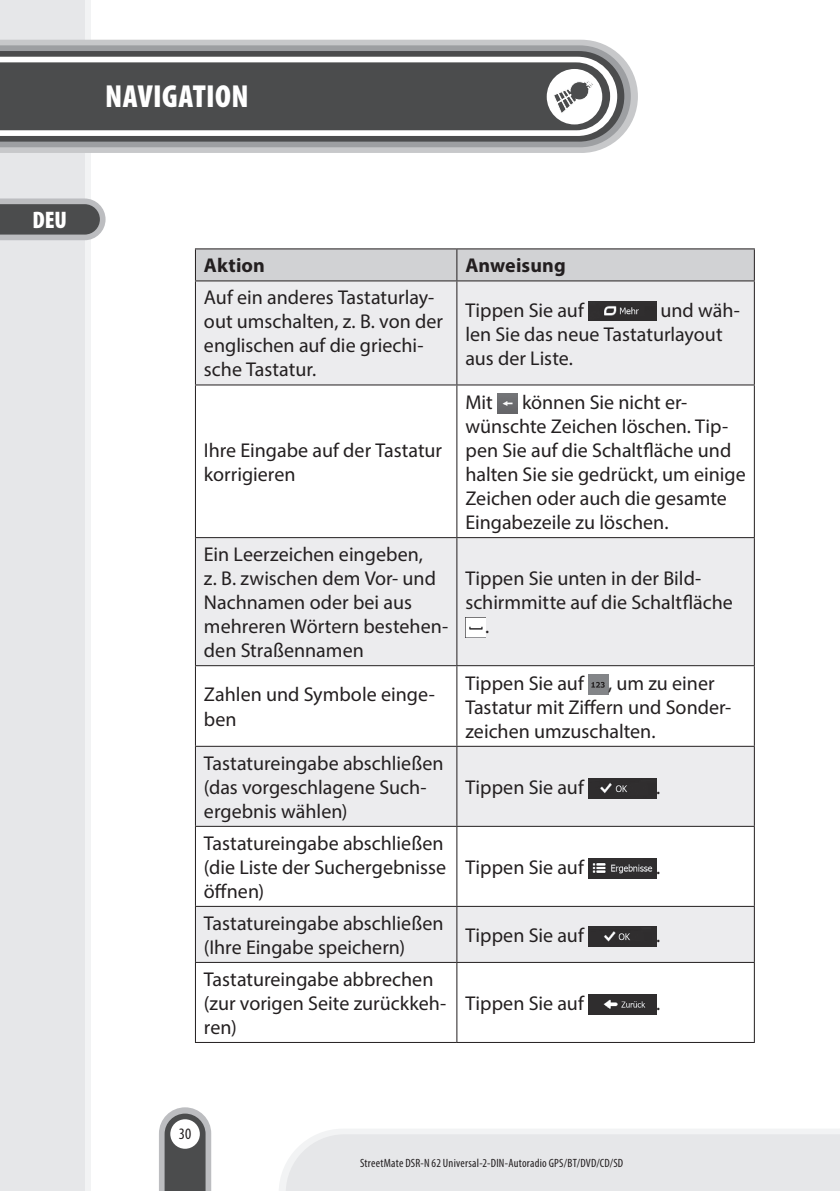
<style>
.page{position:relative;width:840px;height:1191px;background:#fff}
.page>*{position:absolute;margin:0;border:0;box-sizing:border-box;transform-origin:0 0}
.t1{font:900 condensed 32px "Myriad Pro";letter-spacing:.01em;color:#fff}
.t2{font:900 condensed 24px "Myriad Pro";color:#fff}
.t3{font:20px/24px "Myriad Pro";color:#231f20}
.t4{font:700 20px "Myriad Pro";letter-spacing:.005em;color:#231f20}
.t5{font:condensed 16px "Myriad Pro";color:#231f20}
.t6{font:condensed 12px "Myriad Pro";letter-spacing:.02em;color:#231f20}
</style>
<div class="page">
<div style="left:0;top:0;width:85px;height:1191px;background:#e6e7e9"></div>
<div style="left:85px;top:0;width:6px;height:1191px;background:#f2f3f4"></div>
<svg style="left:159px;top:1107px;width:52px;height:84px"></svg>
<svg style="left:279px;top:1129px;width:561px;height:62px;background:#e7e8ea"></svg>
<svg style="left:0;top:198px;width:105px;height:42px;background:#737476"></svg>
<svg style="left:0;top:40px;width:637px;height:113px;background:#cccdce"></svg>
<svg style="left:0;top:45px;width:630px;height:102px;background:#a4a6a9"></svg>
<svg style="left:0;top:51px;width:624px;height:91px;background:#5a5b5c"></svg>
<svg style="left:0;top:57px;width:617px;height:79px"></svg>
<div style="left:0;top:62px;width:609px;height:68px;background:#4b4c4d"></div>
<div style="left:546px;top:69px;width:56px;height:55px;background:#fff;border-radius:50%"></div>
<svg style="left:554px;top:81px;width:39px;height:32px"></svg>
<div style="left:196px;top:249px;width:557px;height:31px;background:#d1d2d4"></div>
<div style="left:196px;top:281px;width:557px;height:103px;background:#ececee"></div>
<svg style="left:196px;top:385px;width:557px;height:657px"></svg>
<hr style="left:195px;top:538px;width:1px;height:127px;background:#231f20">
<hr style="left:456px;top:538px;width:1px;height:127px;background:#231f20">
<hr style="left:753px;top:538px;width:1px;height:127px;background:#231f20">
<hr style="left:195px;top:665px;width:261px;height:1px;background:#231f20">
<hr style="left:195px;top:666px;width:1px;height:80px;background:#231f20">
<hr style="left:456px;top:665px;width:298px;height:1px;background:#231f20">
<hr style="left:456px;top:666px;width:1px;height:80px;background:#231f20">
<hr style="left:753px;top:666px;width:1px;height:80px;background:#231f20">
<hr style="left:195px;top:746px;width:261px;height:1px;background:#231f20">
<hr style="left:195px;top:747px;width:1px;height:79px;background:#231f20">
<hr style="left:456px;top:746px;width:298px;height:1px;background:#231f20">
<hr style="left:456px;top:747px;width:1px;height:79px;background:#231f20">
<hr style="left:753px;top:747px;width:1px;height:79px;background:#231f20">
<hr style="left:195px;top:826px;width:261px;height:1px;background:#231f20">
<hr style="left:195px;top:827px;width:1px;height:79px;background:#231f20">
<hr style="left:456px;top:826px;width:298px;height:1px;background:#231f20">
<hr style="left:456px;top:827px;width:1px;height:79px;background:#231f20">
<hr style="left:753px;top:827px;width:1px;height:79px;background:#231f20">
<hr style="left:195px;top:906px;width:261px;height:1px;background:#231f20">
<hr style="left:195px;top:907px;width:1px;height:55px;background:#231f20">
<hr style="left:456px;top:906px;width:298px;height:1px;background:#231f20">
<hr style="left:456px;top:907px;width:1px;height:55px;background:#231f20">
<hr style="left:753px;top:907px;width:1px;height:55px;background:#231f20">
<hr style="left:195px;top:248px;width:261px;height:1px;background:#231f20">
<hr style="left:195px;top:249px;width:1px;height:31px;background:#231f20">
<hr style="left:456px;top:248px;width:298px;height:1px;background:#231f20">
<hr style="left:456px;top:249px;width:1px;height:31px;background:#231f20">
<hr style="left:753px;top:249px;width:1px;height:31px;background:#231f20">
<hr style="left:195px;top:280px;width:261px;height:1px;background:#231f20">
<hr style="left:195px;top:281px;width:1px;height:103px;background:#231f20">
<hr style="left:456px;top:280px;width:298px;height:1px;background:#231f20">
<hr style="left:456px;top:281px;width:1px;height:103px;background:#231f20">
<hr style="left:753px;top:281px;width:1px;height:103px;background:#231f20">
<hr style="left:195px;top:384px;width:261px;height:1px;background:#231f20">
<hr style="left:195px;top:385px;width:1px;height:152px;background:#231f20">
<hr style="left:456px;top:384px;width:298px;height:1px;background:#231f20">
<hr style="left:456px;top:385px;width:1px;height:152px;background:#231f20">
<hr style="left:753px;top:385px;width:1px;height:152px;background:#231f20">
<hr style="left:195px;top:537px;width:261px;height:1px;background:#231f20">
<hr style="left:456px;top:537px;width:298px;height:1px;background:#231f20">
<hr style="left:195px;top:962px;width:261px;height:1px;background:#231f20">
<hr style="left:195px;top:963px;width:1px;height:79px;background:#231f20">
<hr style="left:456px;top:962px;width:298px;height:1px;background:#231f20">
<hr style="left:456px;top:963px;width:1px;height:79px;background:#231f20">
<hr style="left:753px;top:963px;width:1px;height:79px;background:#231f20">
<hr style="left:195px;top:1042px;width:261px;height:1px;background:#231f20">
<hr style="left:456px;top:1042px;width:298px;height:1px;background:#231f20">
<img style="left:587px;top:301px;width:69px;height:20px">
<img style="left:497px;top:393px;width:20px;height:20px">
<img style="left:465px;top:617px;width:20px;height:20px">
<img style="left:587px;top:674px;width:20px;height:20px">
<img style="left:587px;top:778px;width:69px;height:20px">
<img style="left:587px;top:858px;width:69px;height:20px">
<img style="left:587px;top:926px;width:69px;height:20px">
<img style="left:587px;top:994px;width:69px;height:20px">
<h1 class="t1" style="left:105px;top:78px;width:145px">NAVIGATION</h1>
<p class="t2" style="left:33px;top:207px;width:36px">DEU</p>
<p class="t4" style="left:204px;top:253px;width:63px">Aktion</p>
<p class="t4" style="left:465px;top:253px;width:102px">Anweisung</p>
<p class="t3" style="left:204px;top:285px;width:240px">Auf ein anderes Tastaturlay&shy;out umschalten, z. B. von der englischen auf die griechi&shy;sche Tastatur.</p>
<p class="t3" style="left:465px;top:298px;width:120px">Tippen Sie auf</p>
<p class="t3" style="left:465px;top:298px;width:276px;text-indent:195px">und wäh&shy;len Sie das neue Tastaturlayout aus der Liste.</p>
<p class="t3" style="left:204px;top:438px;width:239px">Ihre Eingabe auf der Tastatur korrigieren</p>
<p class="t3" style="left:204px;top:542px;width:246px">Ein Leerzeichen eingeben,<br>z. B. zwischen dem Vor- und<br>Nachnamen oder bei aus mehreren Wörtern bestehen&shy;den Straßennamen</p>
<p class="t3" style="left:465px;top:390px;width:282px;text-indent:57px">können Sie nicht er&shy;wünschte Zeichen löschen. Tip&shy;pen Sie auf die Schaltfläche und halten Sie sie gedrückt, um einige<br>Zeichen oder auch die gesamte<br>Eingabezeile zu löschen.</p>
<p class="t3" style="left:465px;top:390px;width:29px">Mit</p>
<p class="t3" style="left:465px;top:566px;width:237px">Tippen Sie unten in der Bild-</p>
<p class="t3" style="left:465px;top:590px;width:269px">schirmmitte auf die Schaltfläche</p>
<p class="t3" style="left:485px;top:614px;width:6px">.</p>
<p class="t3" style="left:204px;top:682px;width:232px">Zahlen und Symbole einge&shy;ben</p>
<p class="t3" style="left:465px;top:671px;width:267px">Tippen Sie auf , um zu einer<br>Tastatur mit Ziffern und Sonder&shy;zeichen umzuschalten.</p>
<p class="t3" style="left:204px;top:751px;width:241px">Tastatureingabe abschließen (das vorgeschlagene Such&shy;ergebnis wählen)</p>
<p class="t3" style="left:465px;top:775px;width:120px">Tippen Sie auf</p>
<p class="t3" style="left:656px;top:775px;width:6px">.</p>
<p class="t3" style="left:204px;top:831px;width:243px">Tastatureingabe abschließen (die Liste der Suchergebnisse öffnen)</p>
<p class="t3" style="left:204px;top:911px;width:241px">Tastatureingabe abschließen (Ihre Eingabe speichern)</p>
<p class="t3" style="left:204px;top:967px;width:244px">Tastatureingabe abbrechen (zur vorigen Seite zurückkeh&shy;ren)</p>
<p class="t3" style="left:465px;top:855px;width:120px">Tippen Sie auf</p>
<p class="t3" style="left:465px;top:923px;width:120px">Tippen Sie auf</p>
<p class="t3" style="left:465px;top:991px;width:120px">Tippen Sie auf</p>
<p class="t3" style="left:656px;top:855px;width:6px">.</p>
<p class="t3" style="left:656px;top:923px;width:6px">.</p>
<p class="t3" style="left:656px;top:991px;width:6px">.</p>
<p class="t5" style="left:179px;top:1123px;width:14px">30</p>
<p class="t6" style="left:360px;top:1155px;width:264px">StreetMate DSR-N 62 Universal-2-DIN-Autoradio GPS/BT/DVD/CD/SD</p>
</div>
